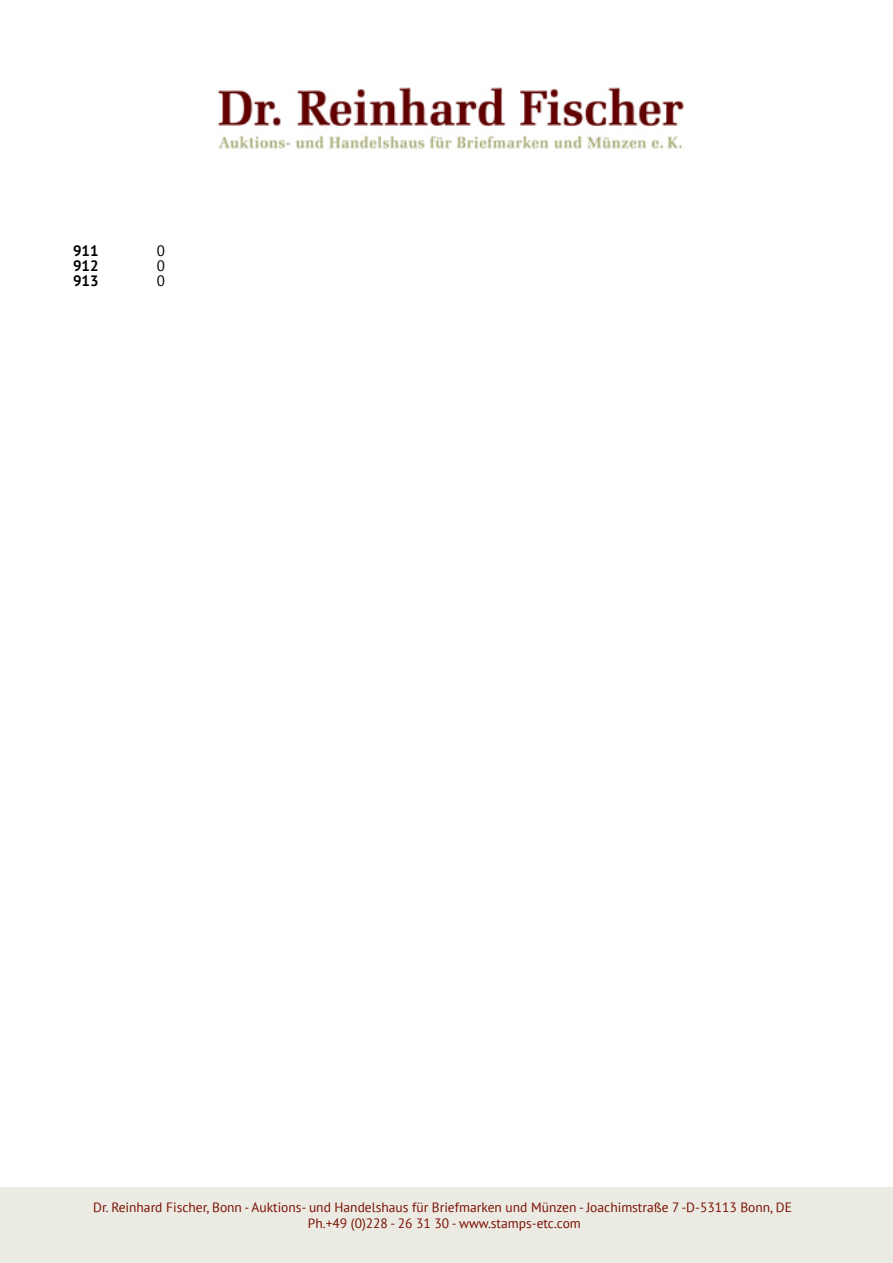
<style>
.page{position:relative;width:893px;height:1263px;background:#fff}
.page>*{position:absolute;margin:0;border:0;box-sizing:border-box;transform-origin:0 0}
.t1{font:700 15px/15px "PT Sans";color:#000;text-align:justify}
.t2{font:15px/15px "PT Sans";color:#000;text-align:justify}
.t3{font:13.5px/16.5px "PT Sans";color:#7b0e01;text-align:center}
</style>
<div class="page">
<div style="left:0;top:1187px;width:893px;height:76px;background:#ebebe3"></div>
<img style="left:218px;top:87px;width:466px;height:62px">
<p class="t1" style="left:73px;top:243px;width:27px">911<br>912<br>913</p>
<p class="t2" style="left:157px;top:243px;width:10px">0<br>0<br>0</p>
<p class="t3" style="left:93px;top:1198px;width:700px">Dr. Reinhard Fischer, Bonn - Auktions- und Handelshaus für Briefmarken und Münzen - Joachimstraße 7 -D-53113 Bonn, DE<br>Ph.+49 (0)228 - 26 31 30 - www.stamps-etc.com</p>
</div>
